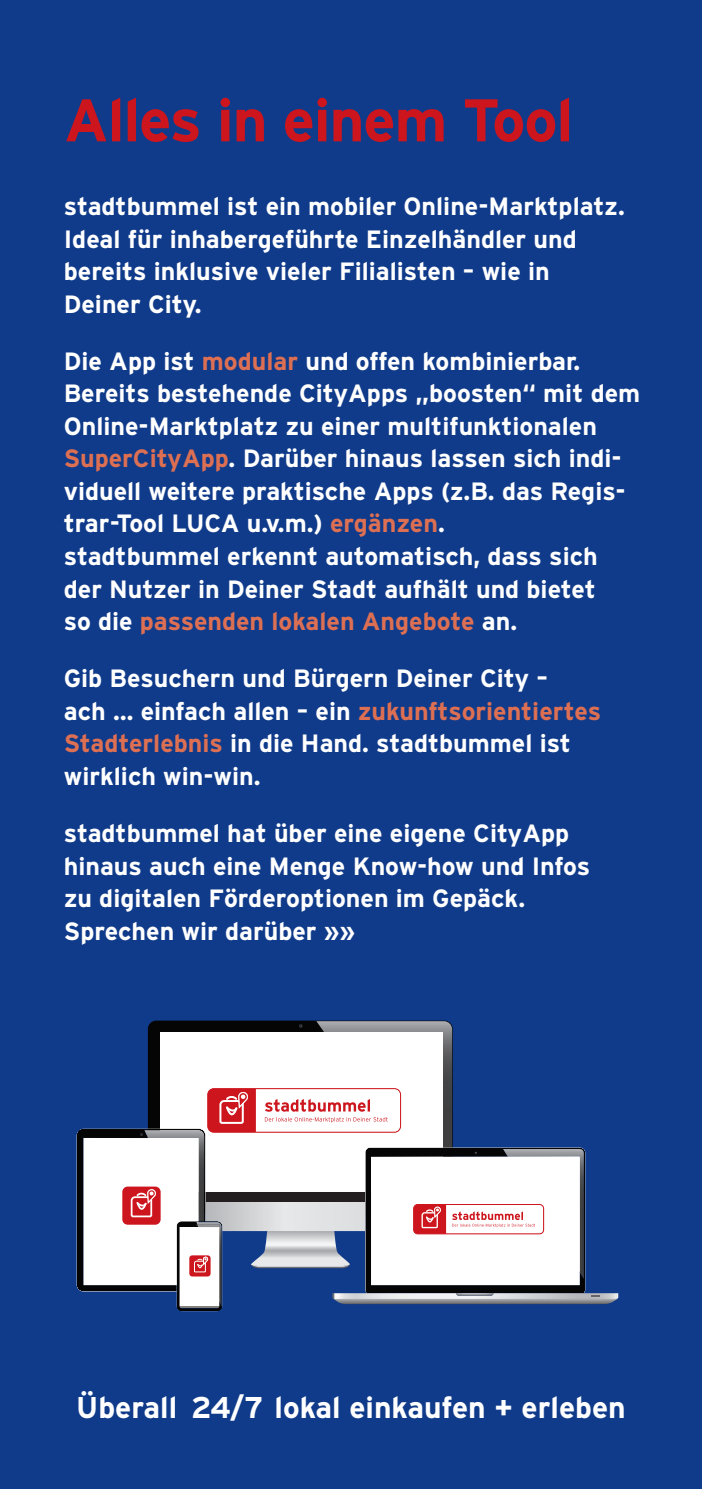
<style>
.page{position:relative;width:702px;height:1489px;background:#fff}
.page>*{position:absolute;margin:0;border:0;box-sizing:border-box;transform-origin:0 0}
.t1{font:700 60px "Interstate";letter-spacing:-.02em;color:#cd151d}
.t2{font:700 30px "Interstate";color:#fff}
.t3{font:700 25px/32.5px "Interstate";color:#fff}
.s1{color:#dd6f53}
</style>
<div class="page">
<div style="left:0;top:0;width:702px;height:1488px;background:#103b8a"></div>
<svg style="left:77px;top:1021px;width:541px;height:289px"></svg>
<h1 class="t1" style="left:64px;top:84px;width:511px">Alles in einem Tool</h1>
<p class="t3" style="left:64px;top:190px;width:562px">stadtbummel ist ein mobiler Online-Marktplatz.<br>Ideal für inhabergeführte Einzelhändler und bereits inklusive vieler Filialisten – wie in Deiner City.</p>
<p class="t3" style="left:64px;top:344px;width:578px">Die App ist <span class="s1">modular</span> und offen kombinierbar.<br>Bereits bestehende CityApps „boosten“ mit dem Online-Marktplatz zu einer multifunktionalen <span class="s1">SuperCityApp</span>. Darüber hinaus lassen sich indi&shy;viduell weitere praktische Apps (z.B. das Regis&shy;trar-Tool LUCA u.v.m.) <span class="s1">ergänzen</span>.<br>stadtbummel erkennt automatisch, dass sich der Nutzer in Deiner Stadt aufhält und bietet<br>so die <span class="s1">passenden lokalen Angebote</span> an.</p>
<p class="t3" style="left:64px;top:662px;width:539px">Gib Besuchern und Bürgern Deiner City –<br>ach … einfach allen – ein <span class="s1">zukunftsorientiertes Stadterlebnis</span> in die Hand. stadtbummel ist wirklich win-win.</p>
<p class="t3" style="left:64px;top:817px;width:528px">stadtbummel hat über eine eigene CityApp hinaus auch eine Menge Know-how und Infos zu digitalen Förderoptionen im Gepäck.<br>Sprechen wir darüber »»</p>
<p class="t2" style="left:76px;top:1388px;width:551px">Überall 24/7 lokal einkaufen + erleben</p>
</div>
